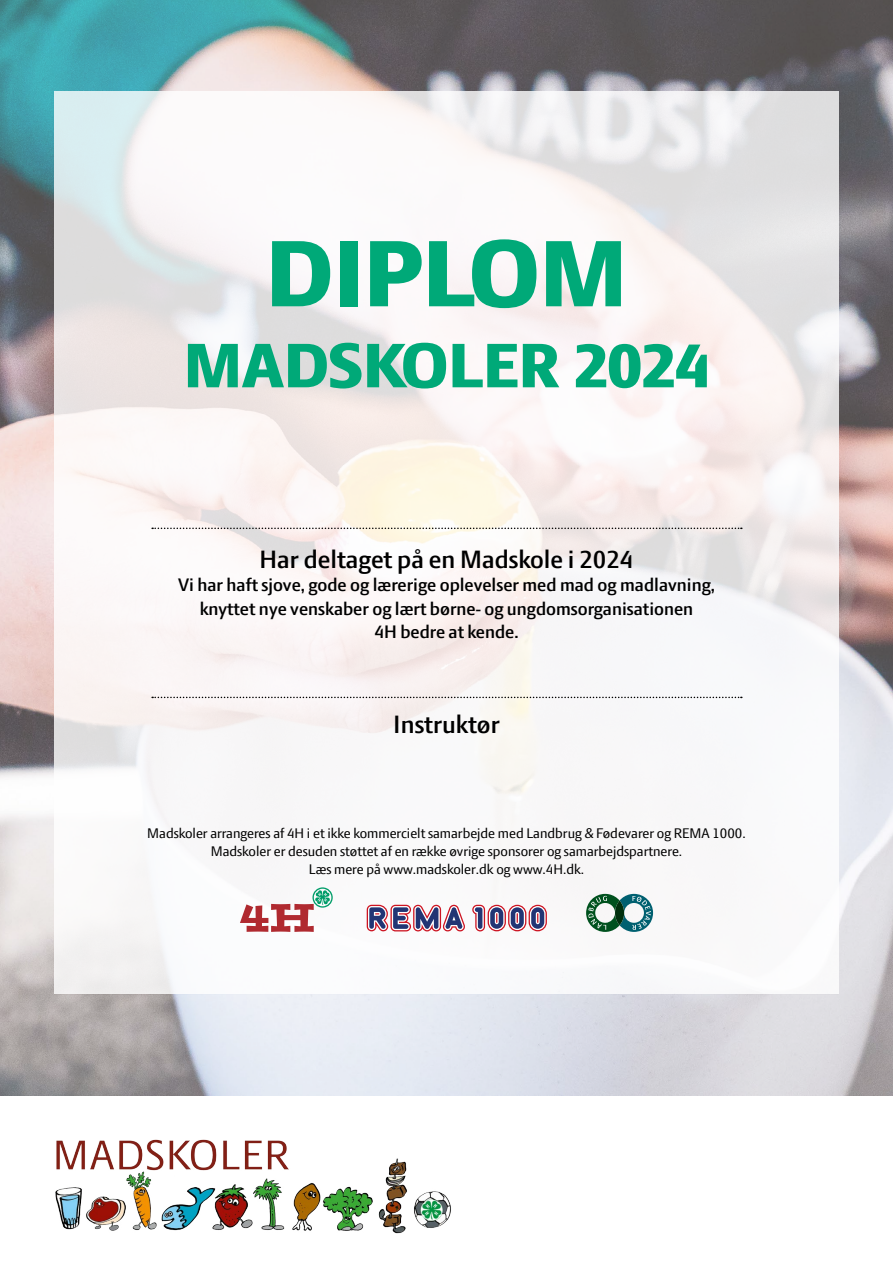
<style>
.page{position:relative;width:893px;height:1263px;background:#fff}
.page>*{position:absolute;margin:0;border:0;box-sizing:border-box;transform-origin:0 0}
.t1{font:800 101.25px "LF Press Sans";color:#00a978}
.t2{font:800 67.5px "LF Press Sans";color:#00a978}
.t3{font:600 27px "LF Press Sans";color:#000}
.t4{font:600 19.5px/23.4px "LF Press Sans";color:#000;text-align:center}
.t5{font:15px/18px "LF Press Sans";color:#000;text-align:center}
</style>
<div class="page">
<img style="left:0;top:0;width:893px;height:1095px">
<img style="left:54px;top:92px;width:785px;height:902px">
<svg style="left:152px;top:697px;width:590px;height:1px"></svg>
<svg style="left:152px;top:528px;width:590px;height:1px"></svg>
<svg style="left:240px;top:887px;width:93px;height:45px"></svg>
<svg style="left:529px;top:905px;width:18px;height:26px"></svg>
<svg style="left:367px;top:904px;width:98px;height:28px"></svg>
<svg style="left:472px;top:905px;width:74px;height:26px"></svg>
<svg style="left:586px;top:894px;width:67px;height:38px"></svg>
<img style="left:55px;top:1139px;width:396px;height:95px">
<h1 class="t1" style="left:266px;top:215px;width:362px">DIPLOM</h1>
<h2 class="t2" style="left:184px;top:326px;width:527px">MADSKOLER 2024</h2>
<h3 class="t3" style="left:260px;top:544px;width:375px">Har deltaget på en Madskole i 2024</h3>
<h3 class="t4" style="left:178px;top:573px;width:538px">Vi har haft sjove, gode og lærerige oplevelser med mad og madlavning, knyttet nye venskaber og lært børne- og ungdomsorganisationen<br>4H bedre at kende.</h3>
<h3 class="t3" style="left:393px;top:708px;width:108px">Instruktør</h3>
<p class="t5" style="left:147px;top:824px;width:600px">Madskoler arrangeres af 4H i et ikke kommercielt samarbejde med Landbrug &amp; Fødevarer og REMA 1000.<br>Madskoler er desuden støttet af en række øvrige sponsorer og samarbejdspartnere.<br>Læs mere på www.madskoler.dk og www.4H.dk.</p>
</div>
